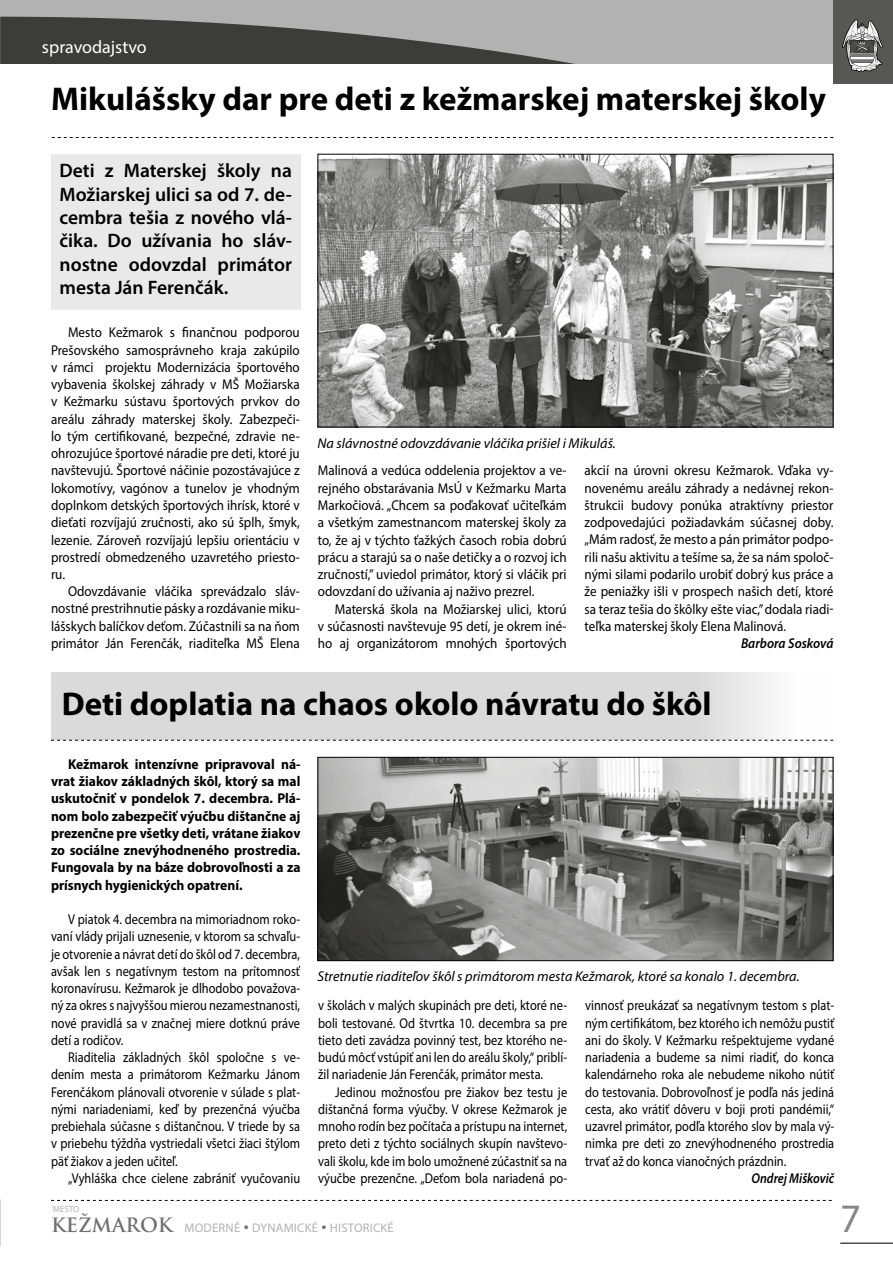
<style>
.page{position:relative;width:893px;height:1263px;background:#fff}
.page>*{position:absolute;margin:0;border:0;box-sizing:border-box;transform-origin:0 0}
.t1{font:40.5px "Myriad Pro";color:#878787}
.t2{font:700 33px "Myriad Pro";color:#000}
.t3{font:600 19.5px/23.4px "Myriad Pro";color:#000;text-align:justify}
.t4{font:700 19.35px "Trajan Pro";color:#706f6f}
.t5{font:18px "Myriad Pro";color:#fff}
.t6{font:14.25px/17.2px "Myriad Pro";color:#000;text-align:justify;scale:.92 1}
.t7{font:14.25px/17.2px "Myriad Pro";color:#000;text-align:justify;scale:.87 1}
.t8{font:700 14.25px/17.2px "Myriad Pro";color:#000;text-align:justify;scale:.95 1}
.t9{font:italic 14.25px "Myriad Pro";color:#000}
.t10{font:italic 600 14.25px "Myriad Pro";color:#000;scale:.87 1}
.t11{font:italic 600 14.25px "Myriad Pro";color:#000;scale:.92 1}
.t12{font:12.45px "Myriad Pro";letter-spacing:.02em;color:#b3b2b2}
.t13{font:9px "Myriad Pro";color:#b3b2b2}
.s1{color:#706f6f}
</style>
<div class="page">
<div style="left:0;top:0;width:834px;height:64px;background:#b3b2b2"></div>
<svg style="left:0;top:17px;width:575px;height:47px"></svg>
<div style="left:834px;top:0;width:59px;height:84px;background:#575756"></div>
<svg style="left:842px;top:20px;width:41px;height:52px"></svg>
<svg style="left:51px;top:1200px;width:781px;height:1px"></svg>
<hr style="left:840px;top:1242px;width:53px;height:2px;background:#000">
<hr style="left:0;top:1199px;width:1px;height:64px;background:#b3b2b2">
<svg style="left:0;top:1199px;width:1px;height:48px"></svg>
<svg style="left:52px;top:137px;width:781px;height:1px"></svg>
<img style="left:319px;top:156px;width:512px;height:269px">
<div style="left:317px;top:154px;width:516px;height:273px;border:1px solid #000"></div>
<img style="left:319px;top:759px;width:512px;height:200px">
<div style="left:317px;top:757px;width:516px;height:204px;border:1px solid #000"></div>
<div style="left:51px;top:154px;width:249px;height:155px;background:#e9e9e9"></div>
<div style="left:51px;top:673px;width:781px;height:67px;background:#dadada"></div>
<svg style="left:51px;top:740px;width:782px;height:1px"></svg>
<p class="t5" style="left:42px;top:36px;width:106px">spravodajstvo</p>
<h2 class="t2" style="left:51px;top:77px;width:776px">Mikulášsky dar pre deti z kežmarskej materskej školy</h2>
<h3 class="t3" style="left:60px;top:159px;width:234px">Deti z Materskej školy na Možiarskej ulici sa od 7. de&shy;cembra tešia z nového vlá&shy;čika. Do užívania ho sláv&shy;nostne odovzdal primátor mesta Ján Ferenčák.</h3>
<p class="t6" style="left:51px;top:324px;width:272px;text-indent:17px">Mesto Kežmarok s finančnou podporou Prešovského samosprávneho kraja zakúpilo v rámci projektu Modernizácia športového vybavenia školskej záhrady v MŠ Možiarska v Kežmarku sústavu športových prvkov do areálu záhrady materskej školy. Zabezpeči&shy;lo tým certifikované, bezpečné, zdravie ne&shy;ohrozujúce športové náradie pre deti, ktoré ju navštevujú. Športové náčinie pozostávajúce z lokomotívy, vagónov a tunelov je vhodným doplnkom detských športových ihrísk, ktoré v dieťati rozvíjajú zručnosti, ako sú šplh, šmyk, lezenie. Zároveň rozvíjajú lepšiu orientáciu v prostredí obmedzeného uzavretého priesto&shy;ru.</p>
<p class="t6" style="left:51px;top:583px;width:272px;text-indent:17px">Odovzdávanie vláčika sprevádzalo sláv&shy;nostné prestrihnutie pásky a rozdávanie miku&shy;lášskych balíčkov deťom. Zúčastnili sa na ňom primátor Ján Ferenčák, riaditeľka MŠ Elena</p>
<p class="t9" style="left:317px;top:434px;width:300px">Na slávnostné odovzdávanie vláčika prišiel i Mikuláš.</p>
<p class="t6" style="left:318px;top:462px;width:272px">Malinová a vedúca oddelenia projektov a ve&shy;rejného obstarávania MsÚ v Kežmarku Marta Markočiová. „Chcem sa poďakovať učiteľkám a všetkým zamestnancom materskej školy za to, že aj v týchto ťažkých časoch robia dobrú prácu a starajú sa o naše detičky a o rozvoj ich zručností,” uviedol primátor, ktorý si vláčik pri odovzdaní do užívania aj naživo prezrel.</p>
<p class="t6" style="left:318px;top:600px;width:272px;text-indent:17px">Materská škola na Možiarskej ulici, ktorú v súčasnosti navštevuje 95 detí, je okrem iné&shy;ho aj organizátorom mnohých športových</p>
<p class="t6" style="left:585px;top:462px;width:272px">akcií na úrovni okresu Kežmarok. Vďaka vy&shy;novenému areálu záhrady a nedávnej rekon&shy;štrukcii budovy ponúka atraktívny priestor zodpovedajúci požiadavkám súčasnej doby. „Mám radosť, že mesto a pán primátor podpo&shy;rili našu aktivitu a tešíme sa, že sa nám spoloč&shy;nými silami podarilo urobiť dobrý kus práce a že peniažky išli v prospech našich detí, ktoré sa teraz tešia do škôlky ešte viac,” dodala riadi&shy;teľka materskej školy Elena Malinová.</p>
<p class="t11" style="left:741px;top:635px;width:102px">Barbora Sosková</p>
<h2 class="t2" style="left:62px;top:683px;width:651px">Deti doplatia na chaos okolo návratu do škôl</h2>
<p class="t8" style="left:51px;top:755px;width:264px;text-indent:17px">Kežmarok intenzívne pripravoval ná&shy;vrat žiakov základných škôl, ktorý sa mal uskutočniť v pondelok 7. decembra. Plá&shy;nom bolo zabezpečiť výučbu dištančne aj prezenčne pre všetky deti, vrátane žiakov zo sociálne znevýhodneného prostredia.<br>Fungovala by na báze dobrovoľnosti a za prísnych hygienických opatrení.</p>
<p class="t7" style="left:51px;top:910px;width:288px;text-indent:17px">V piatok 4. decembra na mimoriadnom roko&shy;vaní vlády prijali uznesenie, v ktorom sa schvaľu&shy;je otvorenie a návrat detí do škôl od 7. decembra, avšak len s negatívnym testom na prítomnosť koronavírusu. Kežmarok je dlhodobo považova&shy;ný za okres s najvyššou mierou nezamestnanosti, nové pravidlá sa v značnej miere dotknú práve detí a rodičov.</p>
<p class="t7" style="left:51px;top:1048px;width:288px;text-indent:17px">Riaditelia základných škôl spoločne s ve&shy;dením mesta a primátorom Kežmarku Jánom Ferenčákom plánovali otvorenie v súlade s plat&shy;nými nariadeniami, keď by prezenčná výučba prebiehala súčasne s dištančnou. V triede by sa v priebehu týždňa vystriedali všetci žiaci štýlom päť žiakov a jeden učiteľ.</p>
<p class="t7" style="left:68px;top:1169px;width:268px">„Vyhláška chce cielene zabrániť vyučovaniu</p>
<p class="t9" style="left:317px;top:968px;width:484px">Stretnutie riaditeľov škôl s primátorom mesta Kežmarok, ktoré sa konalo 1. decembra.</p>
<p class="t7" style="left:318px;top:997px;width:288px">v školách v malých skupinách pre deti, ktoré ne&shy;boli testované. Od štvrtka 10. decembra sa pre tieto deti zavádza povinný test, bez ktorého ne&shy;budú môcť vstúpiť ani len do areálu školy,“ priblí&shy;žil nariadenie Ján Ferenčák, primátor mesta.</p>
<p class="t7" style="left:318px;top:1083px;width:288px;text-indent:17px">Jedinou možnosťou pre žiakov bez testu je dištančná forma výučby. V okrese Kežmarok je mnoho rodín bez počítača a prístupu na internet, preto deti z týchto sociálnych skupín navštevo&shy;vali školu, kde im bolo umožnené zúčastniť sa na výučbe prezenčne. „Deťom bola nariadená po-</p>
<p class="t7" style="left:585px;top:997px;width:288px">vinnosť preukázať sa negatívnym testom s plat&shy;ným certifikátom, bez ktorého ich nemôžu pustiť ani do školy. V Kežmarku rešpektujeme vydané nariadenia a budeme sa nimi riadiť, do konca kalendárneho roka ale nebudeme nikoho nútiť do testovania. Dobrovoľnosť je podľa nás jediná cesta, ako vrátiť dôveru v boji proti pandémii,“ uzavrel primátor, podľa ktorého slov by mala vý&shy;nimka pre deti zo znevýhodneného prostredia trvať až do konca vianočných prázdnin.</p>
<p class="t10" style="left:751px;top:1170px;width:97px">Ondrej Miškovič</p>
<p class="t13" style="left:53px;top:1204px;width:28px">MESTO</p>
<h3 class="t4" style="left:51px;top:1212px;width:123px">KEŽMAROK</h3>
<p class="t12" style="left:184px;top:1220px;width:211px">MODERNÉ <span class="s1">•</span> DYNAMICKÉ <span class="s1">•</span> HISTORICKÉ</p>
<h1 class="t1" style="left:840px;top:1193px;width:22px">7</h1>
</div>
